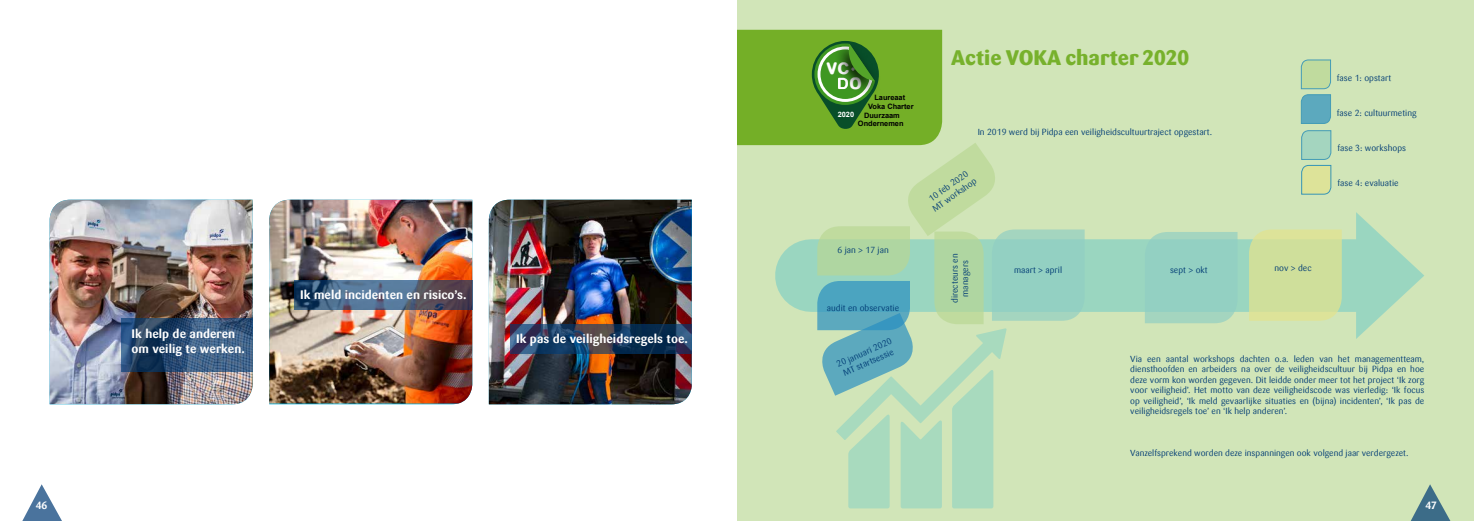
<style>
.page{position:relative;width:1474px;height:521px;background:#fff}
.page>*{position:absolute;margin:0;border:0;box-sizing:border-box;transform-origin:0 0}
.t1{font:800 21px "Sari Offc";color:#77b12c}
.t2{font:12.78px "Swcapitals";color:#fff;scale:1.23 1}
.t3{font:700 12.25px/14.7px "Sari Offc";color:#fff}
.t4{font:700 10.5px "Sari Offc";color:#fff}
.t5{font:8.75px/10.5px "Sari Offc";color:#003b75;text-align:center}
.t6{font:700 7.35px "Arial";color:#000}
.t7{font:700 7.35px "Arial";color:#fff}
</style>
<div class="page">
<div style="left:737px;top:0;width:736px;height:521px;background:#d1e5b8"></div>
<img style="left:269px;top:200px;width:203px;height:203px">
<svg style="left:294px;top:280px;width:178px;height:29px;background:#4a5c77"></svg>
<img style="left:50px;top:200px;width:203px;height:204px">
<svg style="left:122px;top:319px;width:131px;height:53px;background:#305177"></svg>
<img style="left:489px;top:200px;width:202px;height:204px">
<svg style="left:510px;top:324px;width:182px;height:29px;background:#233c5d"></svg>
<svg style="left:1410px;top:484px;width:40px;height:37px"></svg>
<svg style="left:22px;top:484px;width:40px;height:37px"></svg>
<svg style="left:1301px;top:130px;width:30px;height:65px;background:#b4d5ae"></svg>
<svg style="left:1300px;top:59px;width:31px;height:65px;background:#8ec2b0"></svg>
<div style="left:811px;top:239px;width:557px;height:73px;background:#9ad6c0"></div>
<svg style="left:1355px;top:212px;width:69px;height:127px"></svg>
<svg style="left:1248px;top:229px;width:93px;height:92px;background:#d0df9b"></svg>
<svg style="left:1144px;top:232px;width:93px;height:91px"></svg>
<svg style="left:737px;top:30px;width:347px;height:478px"></svg>
<h3 class="t3" style="left:300px;top:287px;width:168px">Ik meld incidenten en risico’s.</h3>
<h3 class="t3" style="left:131px;top:326px;width:115px">Ik help de anderen om veilig te werken.</h3>
<h3 class="t3" style="left:516px;top:331px;width:173px">Ik pas de veiligheidsregels toe.</h3>
<h2 class="t2" style="left:826px;top:63px;width:20px">VC</h2>
<h2 class="t2" style="left:849px;top:78px;width:12px">O</h2>
<p class="t6" style="left:874px;top:92px;width:32px">Laureaat</p>
<p class="t6" style="left:868px;top:101px;width:47px">Voka Charter</p>
<p class="t6" style="left:864px;top:110px;width:37px">Duurzaam</p>
<p class="t6" style="left:858px;top:119px;width:47px">Ondernemen</p>
<p class="t7" style="left:837px;top:110px;width:18px">2020</p>
<p class="t5" style="left:837px;top:244px;width:53px">6 jan &gt; 17 jan</p>
<p class="t5" style="left:827px;top:302px;width:74px">audit en observatie</p>
<p class="t5" style="left:834px;top:360px;width:61px;rotate:-24deg">20 januari 2020<br>MT startsessie</p>
<h1 class="t1" style="left:951px;top:44px;width:240px">Actie VOKA charter 2020</h1>
<p class="t5" style="left:977px;top:127px;width:236px">In 2019 werd bij Pidpa een veiligheidscultuurtraject opgestart.</p>
<p class="t5" style="left:924px;top:196px;width:53px;rotate:-35deg">10 feb 2020<br>MT workshop</p>
<p class="t5" style="left:949px;top:303px;width:51px;rotate:-90deg">directeurs en managers</p>
<p class="t5" style="left:1014px;top:265px;width:50px">maart &gt; april</p>
<p class="t5" style="left:1169px;top:265px;width:39px">sept &gt; okt</p>
<p class="t5" style="left:1336px;top:73px;width:56px">fase 1: opstart</p>
<p class="t5" style="left:1336px;top:108px;width:81px">fase 2: cultuurmeting</p>
<p class="t5" style="left:1337px;top:143px;width:70px">fase 3: workshops</p>
<p class="t5" style="left:1337px;top:177px;width:63px">fase 4: evaluatie</p>
<p class="t5" style="left:1274px;top:262px;width:39px">nov &gt; dec</p>
<p class="t5" style="left:1130px;top:353px;width:295px;text-align:justify">Via een aantal workshops dachten o.a. leden van het managementteam, diensthoofden en arbeiders na over de veiligheidscultuur bij Pidpa en hoe deze vorm kon worden gegeven. Dit leidde onder meer tot het project ‘Ik zorg voor veiligheid’. Het motto van deze veiligheidscode was vierledig: ‘Ik focus op veiligheid’, ‘Ik meld gevaarlijke situaties en (bijna) incidenten’, ‘Ik pas de veiligheidsregels toe’ en ‘Ik help anderen’.</p>
<p class="t5" style="left:1130px;top:448px;width:280px">Vanzelfsprekend worden deze inspanningen ook volgend jaar verdergezet.</p>
<p class="t4" style="left:36px;top:498px;width:13px">46</p>
<p class="t4" style="left:1425px;top:498px;width:13px">47</p>
</div>
